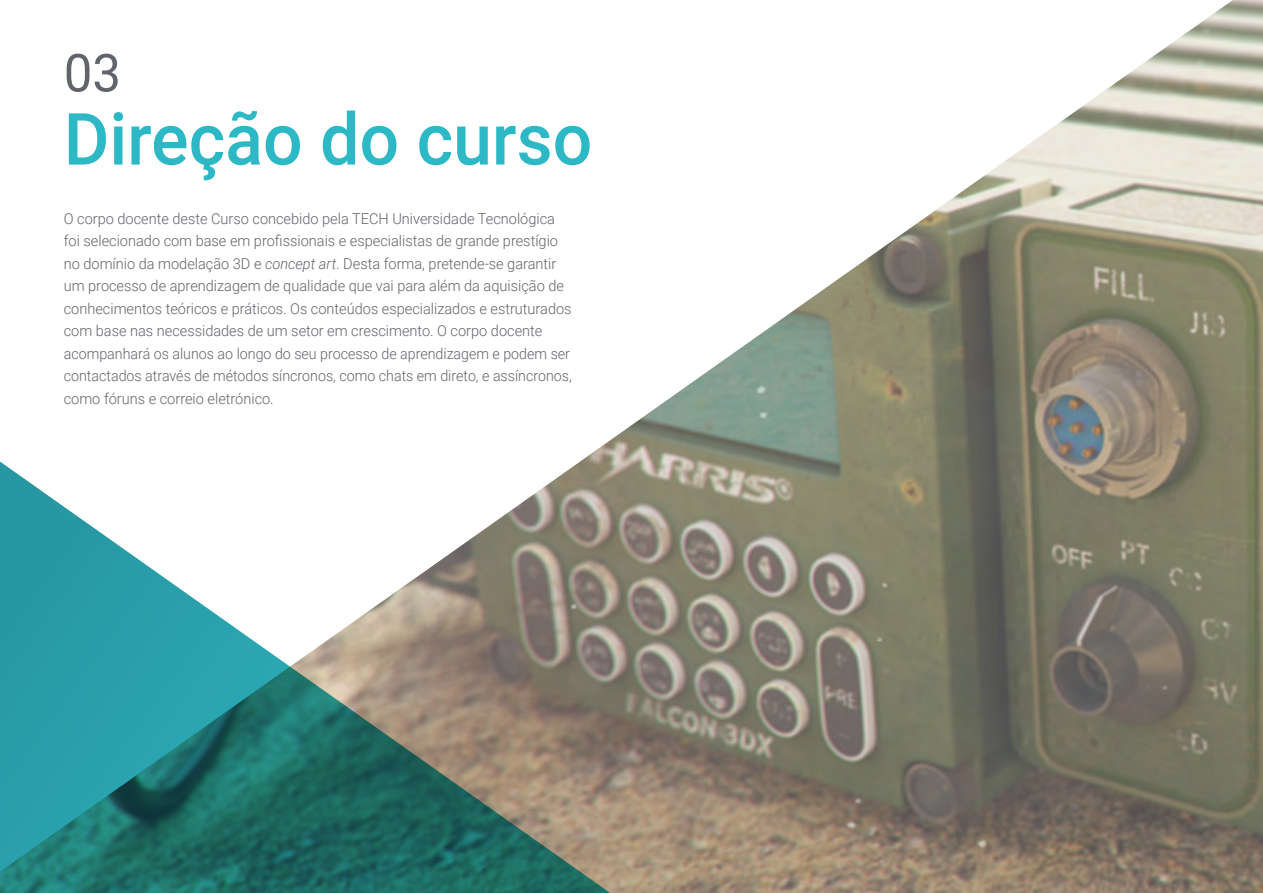
<style>
.page{position:relative;width:1263px;height:893px;background:#fff}
.page>*{position:absolute;margin:0;border:0;box-sizing:border-box;transform-origin:0 0}
.t1{font:500 72px "Roboto";color:#2db8c5}
.t2{font:52.5px "Roboto";color:#61646a}
.t3{font:300 15px/22.5px "Roboto";color:#61646a}
.s1{font-style:italic}
</style>
<div class="page">
<img style="left:602px;top:0;width:661px;height:893px">
<svg style="left:0;top:446px;width:640px;height:447px"></svg>
<h2 class="t2" style="left:64px;top:36px;width:59px">03</h2>
<h1 class="t1" style="left:64px;top:89px;width:530px">Direção do curso</h1>
<p class="t3" style="left:64px;top:207px;width:509px">O corpo docente deste Curso concebido pela TECH Universidade Tecnológica foi selecionado com base em profissionais e especialistas de grande prestígio no domínio da modelação 3D e <span class="s1">concept art</span>. Desta forma, pretende-se garantir um processo de aprendizagem de qualidade que vai para além da aquisição de conhecimentos teóricos e práticos. Os conteúdos especializados e estruturados com base nas necessidades de um setor em crescimento. O corpo docente acompanhará os alunos ao longo do seu processo de aprendizagem e podem ser contactados através de métodos síncronos, como chats em direto, e assíncronos, como fóruns e correio eletrónico.</p>
</div>
